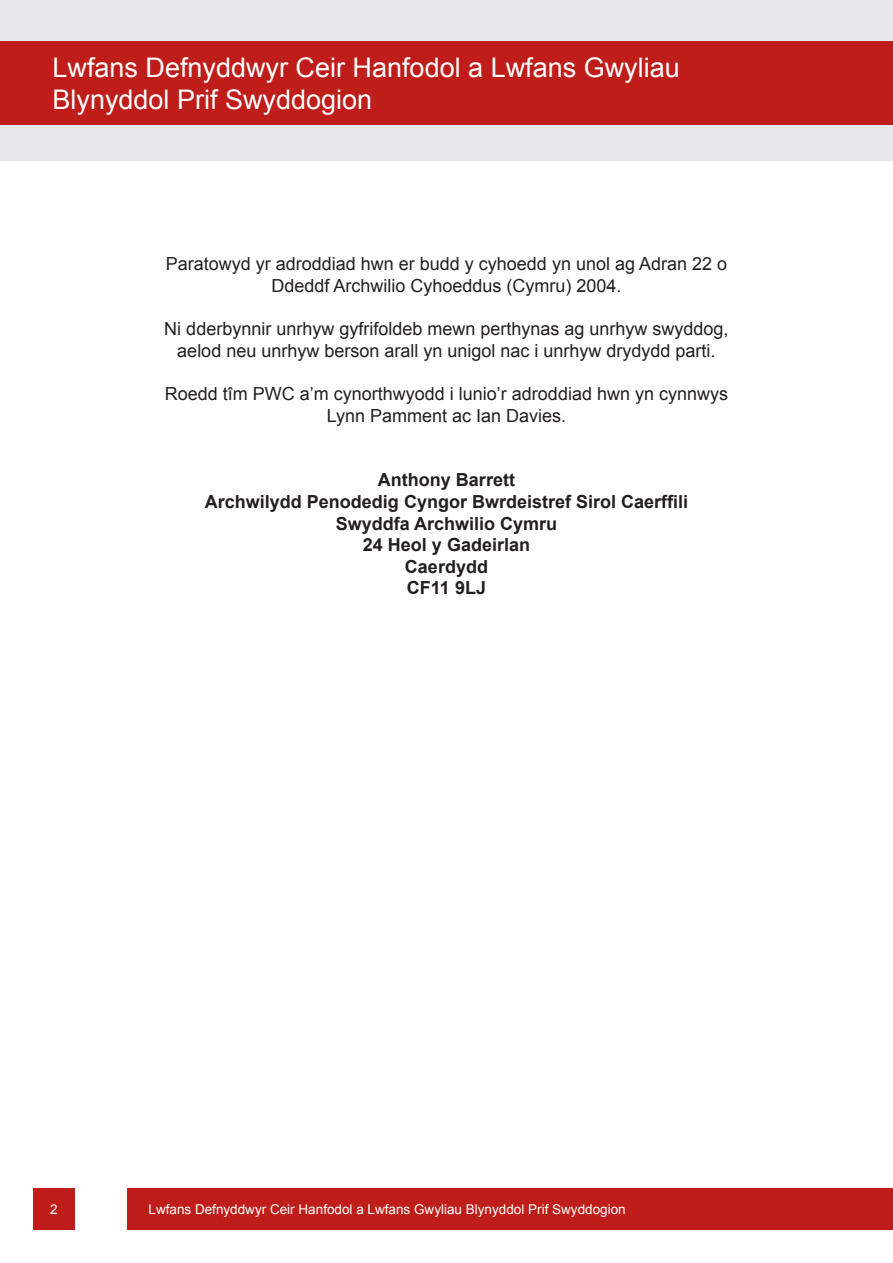
<style>
.page{position:relative;width:893px;height:1263px;background:#fff}
.page>*{position:absolute;margin:0;border:0;box-sizing:border-box;transform-origin:0 0}
.t1{font:27px/32.4px "Arial";color:#fff}
.t2{font:18px/21.6px "Arial";color:#231f20;text-align:center}
.t3{font:700 18px "Arial";color:#231f20}
.t4{font:13.5px "Arial";color:#fff}
</style>
<div class="page">
<div style="left:127px;top:1188px;width:766px;height:41px;background:#bf1d19"></div>
<div style="left:0;top:0;width:893px;height:161px;background:#e6e7e9"></div>
<div style="left:0;top:41px;width:893px;height:84px;background:#bf1d19"></div>
<div style="left:33px;top:1188px;width:42px;height:41px;background:#bf1d19"></div>
<p class="t1" style="left:53px;top:51px;width:629px">Lwfans Defnyddwyr Ceir Hanfodol a Lwfans Gwyliau<br>Blynyddol Prif Swyddogion</p>
<p class="t2" style="left:166px;top:253px;width:563px">Paratowyd yr adroddiad hwn er budd y cyhoedd yn unol ag Adran 22 o<br>Ddeddf Archwilio Cyhoeddus (Cymru) 2004.</p>
<p class="t2" style="left:164px;top:318px;width:566px">Ni dderbynnir unrhyw gyfrifoldeb mewn perthynas ag unrhyw swyddog, aelod neu unrhyw berson arall yn unigol nac i unrhyw drydydd parti.</p>
<p class="t2" style="left:165px;top:383px;width:565px">Roedd tîm PWC a’m cynorthwyodd i lunio’r adroddiad hwn yn cynnwys<br>Lynn Pamment ac Ian Davies.</p>
<p class="t3" style="left:378px;top:468px;width:138px">Anthony Barrett</p>
<p class="t3" style="left:205px;top:490px;width:485px">Archwilydd Penodedig Cyngor Bwrdeistref Sirol Caerffili</p>
<p class="t3" style="left:336px;top:511px;width:223px">Swyddfa Archwilio Cymru</p>
<p class="t3" style="left:363px;top:533px;width:169px">24 Heol y Gadeirlan</p>
<p class="t3" style="left:405px;top:554px;width:85px">Caerdydd</p>
<p class="t3" style="left:407px;top:576px;width:81px">CF11 9LJ</p>
<p class="t4" style="left:50px;top:1200px;width:9px">2</p>
<p class="t4" style="left:149px;top:1200px;width:479px">Lwfans Defnyddwyr Ceir Hanfodol a Lwfans Gwyliau Blynyddol Prif Swyddogion</p>
</div>
